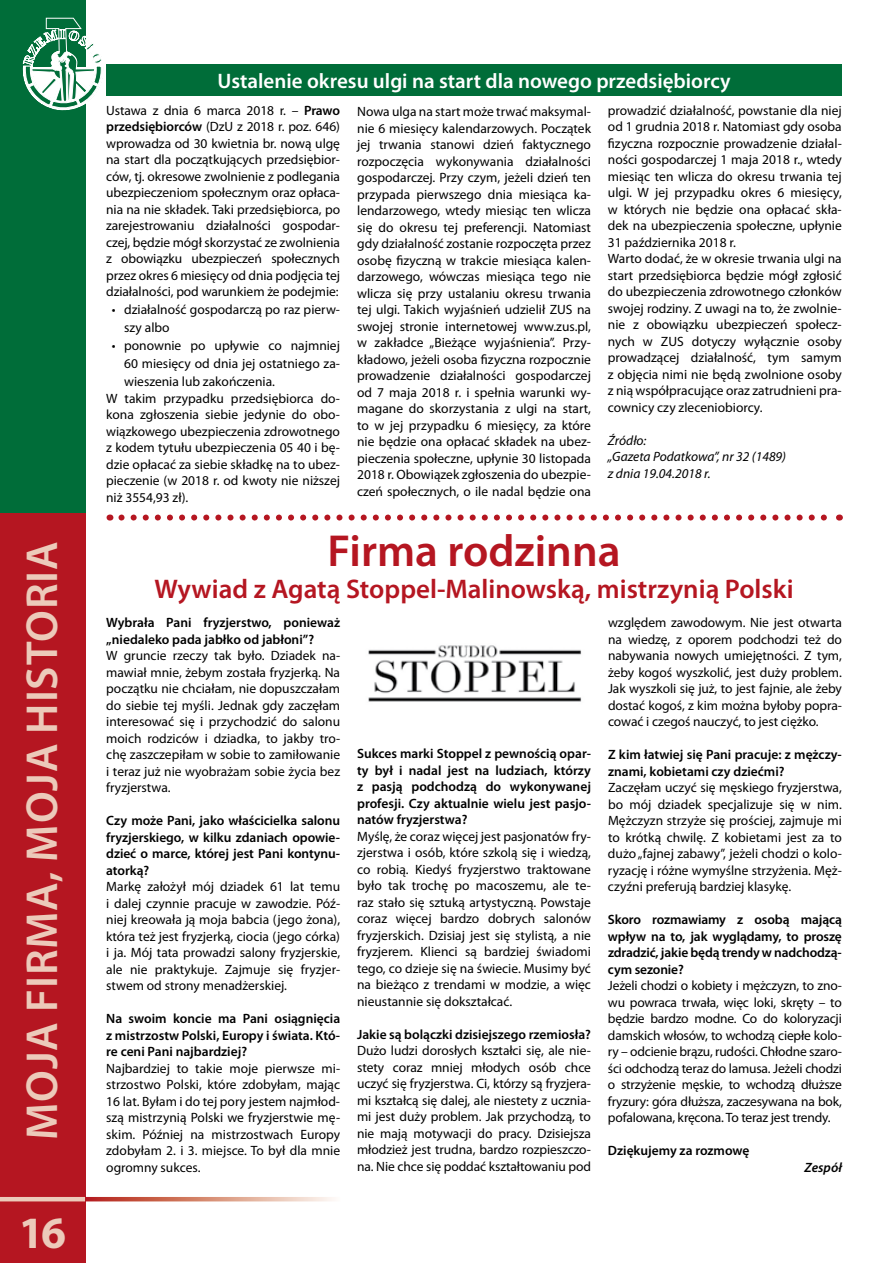
<style>
.page{position:relative;width:893px;height:1263px;background:#fff}
.page>*{position:absolute;margin:0;border:0;box-sizing:border-box;transform-origin:0 0}
.t1{font:600 45px "Myriad Pro";letter-spacing:.02em;color:#eccaba}
.t2{font:600 45px "Myriad Pro";color:#b51621}
.t3{font:700 45px "Myriad Pro";color:#eccaba}
.t4{font:600 27px "Myriad Pro";color:#b51621}
.t5{font:600 21px "Myriad Pro";color:#fff}
.t6{font:13.5px/16.5px "Myriad Pro";color:#000;text-align:justify}
.t7{font:600 13.5px/16.5px "Myriad Pro";color:#000;text-align:justify}
.t8{font:italic 13.5px/16.5px "Myriad Pro";color:#000}
.t9{font:italic 600 13.5px "Myriad Pro";color:#000}
.s1{font-weight:600}
</style>
<div class="page">
<div style="left:0;top:0;width:85px;height:1263px;background:#b51621"></div>
<hr style="left:0;top:1197px;width:85px;height:4px;background:#eccaba">
<svg style="left:85px;top:1197px;width:248px;height:4px"></svg>
<div style="left:106px;top:64px;width:736px;height:32px;background:#006d39"></div>
<img style="left:368px;top:645px;width:214px;height:57px">
<svg style="left:121px;top:514px;width:706px;height:6px"></svg>
<div style="left:0;top:0;width:85px;height:512px;background:#006d39"></div>
<svg style="left:22px;top:18px;width:81px;height:93px"></svg>
<h1 class="t1" style="left:13px;top:1140px;width:598px;rotate:-90deg">MOJA FIRMA, MOJA HISTORIA</h1>
<h1 class="t3" style="left:19px;top:1203px;width:49px">16</h1>
<h3 class="t5" style="left:218px;top:67px;width:514px">Ustalenie okresu ulgi na start dla nowego przedsiębiorcy</h3>
<p class="t6" style="left:357px;top:103px;width:235px">Nowa ulga na start może trwać maksymal&shy;nie 6 miesięcy kalendarzowych. Początek jej trwania stanowi dzień faktycznego rozpoczęcia wykonywania działalności gospodarczej. Przy czym, jeżeli dzień ten przypada pierwszego dnia miesiąca ka&shy;lendarzowego, wtedy miesiąc ten wlicza się do okresu tej preferencji. Natomiast gdy działalność zostanie rozpoczęta przez osobę fizyczną w trakcie miesiąca kalen&shy;darzowego, wówczas miesiąca tego nie wlicza się przy ustalaniu okresu trwania tej ulgi. Takich wyjaśnień udzielił ZUS na swojej stronie internetowej www.zus.pl, w zakładce „Bieżące wyjaśnienia”. Przy&shy;kładowo, jeżeli osoba fizyczna rozpocznie prowadzenie działalności gospodarczej od 7 maja 2018 r. i spełnia warunki wy&shy;magane do skorzystania z ulgi na start, to w jej przypadku 6 miesięcy, za które nie będzie ona opłacać składek na ubez&shy;pieczenia społeczne, upłynie 30 listopada 2018 r. Obowiązek zgłoszenia do ubezpie&shy;czeń społecznych, o ile nadal będzie ona</p>
<p class="t6" style="left:608px;top:102px;width:235px;text-align:left">prowadzić działalność, powstanie dla niej od 1 grudnia 2018 r. Natomiast gdy osoba fizyczna rozpocznie prowadzenie działal&shy;ności gospodarczej 1 maja 2018 r., wtedy miesiąc ten wlicza do okresu trwania tej ulgi. W jej przypadku okres 6 miesięcy, w których nie będzie ona opłacać skła&shy;dek na ubezpieczenia społeczne, upłynie 31 października 2018 r.<br>Warto dodać, że w okresie trwania ulgi na start przedsiębiorca będzie mógł zgłosić do ubezpieczenia zdrowotnego członków swojej rodziny. Z uwagi na to, że zwolnie&shy;nie z obowiązku ubezpieczeń społecz&shy;nych w ZUS dotyczy wyłącznie osoby prowadzącej działalność, tym samym z objęcia nimi nie będą zwolnione osoby z nią współpracujące oraz zatrudnieni pra&shy;cownicy czy zleceniobiorcy.</p>
<p class="t8" style="left:608px;top:432px;width:180px">Źródło:<br>„Gazeta Podatkowa”, nr 32 (1489) z dnia 19.04.2018 r.</p>
<p class="t6" style="left:106px;top:102px;width:235px">Ustawa z dnia 6 marca 2018 r. – <span class="s1">Prawo przedsiębiorców</span> (DzU z 2018 r. poz. 646) wprowadza od 30 kwietnia br. nową ulgę na start dla początkujących przedsiębior&shy;ców, tj. okresowe zwolnienie z podlegania ubezpieczeniom społecznym oraz opłaca&shy;nia na nie składek. Taki przedsiębiorca, po zarejestrowaniu działalności gospodar&shy;czej, będzie mógł skorzystać ze zwolnienia z obowiązku ubezpieczeń społecznych przez okres 6 miesięcy od dnia podjęcia tej działalności, pod warunkiem że podejmie:</p>
<p class="t6" style="left:124px;top:301px;width:217px;line-height:18px;text-indent:-12px">• działalność gospodarczą po raz pierw&shy;szy albo</p>
<p class="t6" style="left:124px;top:337px;width:217px;line-height:18px;text-indent:-12px">• ponownie po upływie co najmniej 60 miesięcy od dnia jej ostatniego za&shy;wieszenia lub zakończenia.</p>
<p class="t6" style="left:106px;top:390px;width:235px">W takim przypadku przedsiębiorca do&shy;kona zgłoszenia siebie jedynie do obo&shy;wiązkowego ubezpieczenia zdrowotnego z kodem tytułu ubezpieczenia 05 40 i bę&shy;dzie opłacać za siebie składkę na to ubez&shy;pieczenie (w 2018 r. od kwoty nie niższej niż 3554,93 zł).</p>
<h1 class="t2" style="left:328px;top:522px;width:295px">Firma rodzinna</h1>
<h2 class="t4" style="left:154px;top:572px;width:641px">Wywiad z Agatą Stoppel-Malinowską, mistrzynią Polski</h2>
<p class="t6" style="left:608px;top:614px;width:235px">względem zawodowym. Nie jest otwarta na wiedzę, z oporem podchodzi też do nabywania nowych umiejętności. Z tym, żeby kogoś wyszkolić, jest duży problem.<br>Jak wyszkoli się już, to jest fajnie, ale żeby dostać kogoś, z kim można byłoby popra&shy;cować i czegoś nauczyć, to jest ciężko.</p>
<p class="t7" style="left:608px;top:746px;width:235px">Z kim łatwiej się Pani pracuje: z mężczy&shy;znami, kobietami czy dziećmi?</p>
<p class="t6" style="left:608px;top:779px;width:235px">Zaczęłam uczyć się męskiego fryzjerstwa, bo mój dziadek specjalizuje się w nim.<br>Mężczyzn strzyże się prościej, zajmuje mi to krótką chwilę. Z kobietami jest za to dużo „fajnej zabawy”, jeżeli chodzi o kolo&shy;ryzację i różne wymyślne strzyżenia. Męż&shy;czyźni preferują bardziej klasykę.</p>
<p class="t7" style="left:608px;top:911px;width:235px">Skoro rozmawiamy z osobą mającą wpływ na to, jak wyglądamy, to proszę zdradzić, jakie będą trendy w nadchodzą&shy;cym sezonie?</p>
<p class="t6" style="left:608px;top:977px;width:235px">Jeżeli chodzi o kobiety i mężczyzn, to zno&shy;wu powraca trwała, więc loki, skręty – to będzie bardzo modne. Co do koloryzacji damskich włosów, to wchodzą ciepłe kolo&shy;ry – odcienie brązu, rudości. Chłodne szaro&shy;ści odchodzą teraz do lamusa. Jeżeli chodzi o strzyżenie męskie, to wchodzą dłuższe fryzury: góra dłuższa, zaczesywana na bok, pofalowana, kręcona. To teraz jest trendy.</p>
<p class="t7" style="left:608px;top:1142px;width:143px">Dziękujemy za rozmowę</p>
<p class="t9" style="left:805px;top:1158px;width:39px">Zespół</p>
<p class="t7" style="left:106px;top:614px;width:235px">Wybrała Pani fryzjerstwo, ponieważ „niedaleko pada jabłko od jabłoni”?</p>
<p class="t6" style="left:106px;top:647px;width:235px">W gruncie rzeczy tak było. Dziadek na&shy;mawiał mnie, żebym została fryzjerką. Na początku nie chciałam, nie dopuszczałam do siebie tej myśli. Jednak gdy zaczęłam interesować się i przychodzić do salonu moich rodziców i dziadka, to jakby tro&shy;chę zaszczepiłam w sobie to zamiłowanie i teraz już nie wyobrażam sobie życia bez fryzjerstwa.</p>
<p class="t7" style="left:106px;top:812px;width:235px">Czy może Pani, jako właścicielka salonu fryzjerskiego, w kilku zdaniach opowie&shy;dzieć o marce, której jest Pani kontynu&shy;atorką?</p>
<p class="t6" style="left:106px;top:878px;width:235px">Markę założył mój dziadek 61 lat temu i dalej czynnie pracuje w zawodzie. Póź&shy;niej kreowała ją moja babcia (jego żona), która też jest fryzjerką, ciocia (jego córka) i ja. Mój tata prowadzi salony fryzjerskie, ale nie praktykuje. Zajmuje się fryzjer&shy;stwem od strony menadżerskiej.</p>
<p class="t7" style="left:106px;top:1010px;width:235px">Na swoim koncie ma Pani osiągnięcia z mistrzostw Polski, Europy i świata. Któ&shy;re ceni Pani najbardziej?</p>
<p class="t6" style="left:106px;top:1059px;width:235px">Najbardziej to takie moje pierwsze mi&shy;strzostwo Polski, które zdobyłam, mając 16 lat. Byłam i do tej pory jestem najmłod&shy;szą mistrzynią Polski we fryzjerstwie mę&shy;skim. Później na mistrzostwach Europy zdobyłam 2. i 3. miejsce. To był dla mnie ogromny sukces.</p>
<p class="t7" style="left:357px;top:745px;width:235px">Sukces marki Stoppel z pewnością opar&shy;ty był i nadal jest na ludziach, którzy z pasją podchodzą do wykonywanej profesji. Czy aktualnie wielu jest pasjo&shy;natów fryzjerstwa?</p>
<p class="t6" style="left:357px;top:828px;width:235px">Myślę, że coraz więcej jest pasjonatów fry&shy;zjerstwa i osób, które szkolą się i wiedzą, co robią. Kiedyś fryzjerstwo traktowane było tak trochę po macoszemu, ale te&shy;raz stało się sztuką artystyczną. Powstaje coraz więcej bardzo dobrych salonów fryzjerskich. Dzisiaj jest się stylistą, a nie fryzjerem. Klienci są bardziej świadomi tego, co dzieje się na świecie. Musimy być na bieżąco z trendami w modzie, a więc nieustannie się dokształcać.</p>
<p class="t7" style="left:357px;top:1026px;width:235px">Jakie są bolączki dzisiejszego rzemiosła?</p>
<p class="t6" style="left:357px;top:1042px;width:235px">Dużo ludzi dorosłych kształci się, ale nie&shy;stety coraz mniej młodych osób chce uczyć się fryzjerstwa. Ci, którzy są fryzjera&shy;mi kształcą się dalej, ale niestety z ucznia&shy;mi jest duży problem. Jak przychodzą, to nie mają motywacji do pracy. Dzisiejsza młodzież jest trudna, bardzo rozpieszczo&shy;na. Nie chce się poddać kształtowaniu pod</p>
</div>
